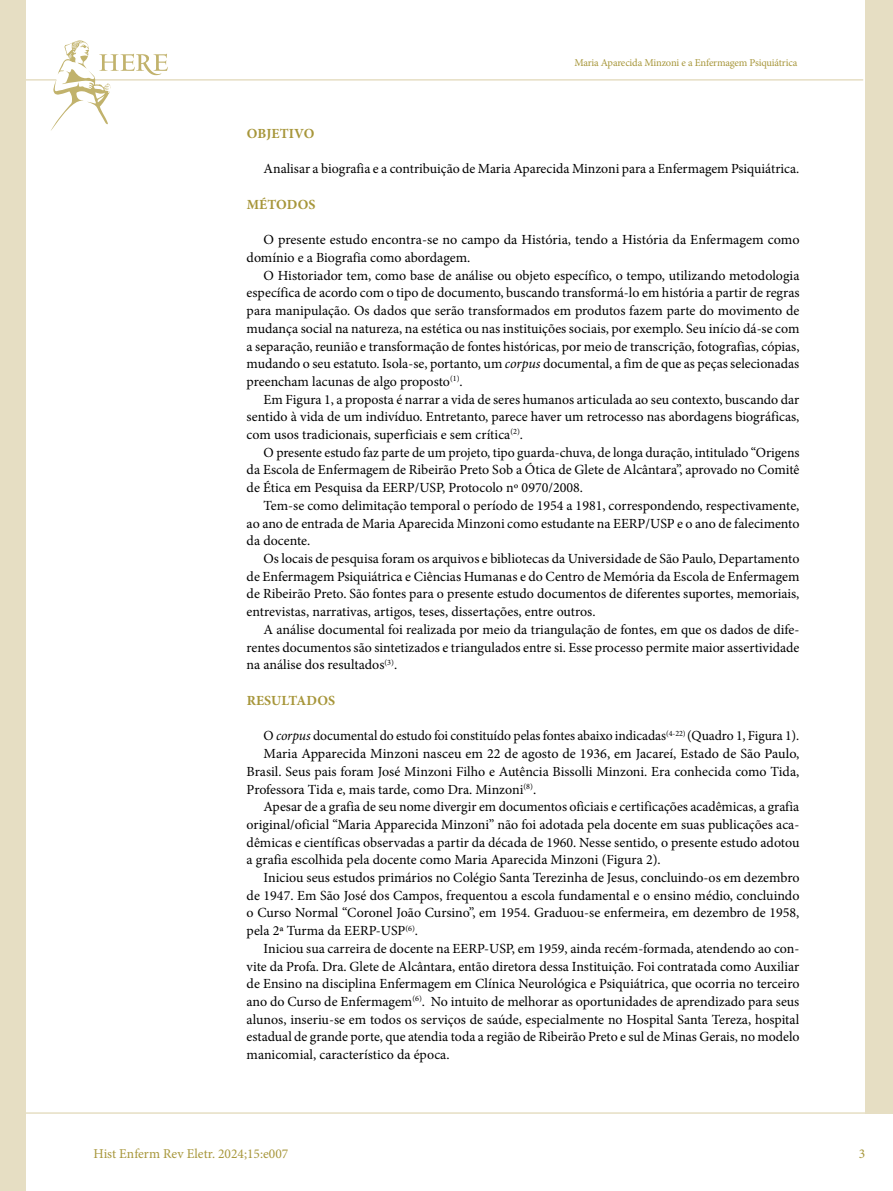
<style>
.page{position:relative;width:893px;height:1191px;background:#fff}
.page>*{position:absolute;margin:0;border:0;box-sizing:border-box;transform-origin:0 0}
.t1{font:13.95px/17.7px "Minion Pro";color:#000;text-align:justify}
.t2{font:700 13.95px "Minion Pro";letter-spacing:.01em;color:#a7963a}
.t3{font:13.5px "Minion Pro";color:#a7963a}
.t4{font:10.5px "Minion Pro";letter-spacing:-.015em;color:#a7963a}
.s1{font-style:italic}
</style>
<div class="page">
<hr style="left:0;top:1112px;width:893px;height:1px;background:#e6dec3">
<hr style="left:0;top:79px;width:863px;height:2px;background:#e6dec3">
<div style="left:865px;top:0;width:28px;height:1113px;background:#e6dec3"></div>
<div style="left:0;top:0;width:26px;height:1191px;background:#e6dec3"></div>
<svg style="left:50px;top:40px;width:118px;height:91px"></svg>
<p class="t4" style="left:574px;top:56px;width:224px">Maria Aparecida Minzoni e a Enfermagem Psiquiátrica</p>
<p class="t2" style="left:247px;top:123px;width:69px">OBJETIVO</p>
<p class="t1" style="left:264px;top:160px;width:537px">Analisar a biografia e a contribuição de Maria Aparecida Minzoni para a Enfermagem Psiquiátrica.</p>
<p class="t2" style="left:247px;top:195px;width:70px">MÉTODOS</p>
<p class="t1" style="left:247px;top:231px;width:554px;text-indent:17px">O presente estudo encontra-se no campo da História, tendo a História da Enfermagem como domínio e a Biografia como abordagem.</p>
<p class="t1" style="left:247px;top:266px;width:554px;text-indent:17px">O Historiador tem, como base de análise ou objeto específico, o tempo, utilizando metodologia específica de acordo com o tipo de documento, buscando transformá-lo em história a partir de regras para manipulação. Os dados que serão transformados em produtos fazem parte do movimento de mudança social na natureza, na estética ou nas instituições sociais, por exemplo. Seu início dá-se com a separação, reunião e transformação de fontes históricas, por meio de transcrição, fotografias, cópias, mudando o seu estatuto. Isola-se, portanto, um <span class="s1">corpus</span> documental, a fim de que as peças selecionadas preencham lacunas de algo proposto<sup>(1)</sup>.</p>
<p class="t1" style="left:247px;top:390px;width:554px;text-indent:17px">Em Figura 1, a proposta é narrar a vida de seres humanos articulada ao seu contexto, buscando dar sentido à vida de um indivíduo. Entretanto, parece haver um retrocesso nas abordagens biográficas, com usos tradicionais, superficiais e sem crítica<sup>(2)</sup>.</p>
<p class="t1" style="left:247px;top:443px;width:554px;text-indent:17px">O presente estudo faz parte de um projeto, tipo guarda-chuva, de longa duração, intitulado “Origens da Escola de Enfermagem de Ribeirão Preto Sob a Ótica de Glete de Alcântara”, aprovado no Comitê de Ética em Pesquisa da EERP/USP, Protocolo nº 0970/2008.</p>
<p class="t1" style="left:247px;top:496px;width:554px;text-indent:17px">Tem-se como delimitação temporal o período de 1954 a 1981, correspondendo, respectivamente, ao ano de entrada de Maria Aparecida Minzoni como estudante na EERP/USP e o ano de falecimento da docente.</p>
<p class="t1" style="left:247px;top:550px;width:554px;text-indent:17px">Os locais de pesquisa foram os arquivos e bibliotecas da Universidade de São Paulo, Departamento de Enfermagem Psiquiátrica e Ciências Humanas e do Centro de Memória da Escola de Enfermagem de Ribeirão Preto. São fontes para o presente estudo documentos de diferentes suportes, memoriais, entrevistas, narrativas, artigos, teses, dissertações, entre outros.</p>
<p class="t1" style="left:247px;top:620px;width:554px;text-indent:17px">A análise documental foi realizada por meio da triangulação de fontes, em que os dados de dife&shy;rentes documentos são sintetizados e triangulados entre si. Esse processo permite maior assertividade na análise dos resultados<sup>(3)</sup>.</p>
<p class="t2" style="left:247px;top:690px;width:90px">RESULTADOS</p>
<p class="t1" style="left:264px;top:727px;width:537px">O <span class="s1">corpus</span> documental do estudo foi constituído pelas fontes abaixo indicadas<sup>(4-22)</sup> (Quadro 1, Figura 1).</p>
<p class="t1" style="left:264px;top:745px;width:537px">Maria Apparecida Minzoni nasceu em 22 de agosto de 1936, em Jacareí, Estado de São Paulo,</p>
<p class="t1" style="left:247px;top:762px;width:554px">Brasil. Seus pais foram José Minzoni Filho e Autência Bissolli Minzoni. Era conhecida como Tida,</p>
<p class="t1" style="left:247px;top:780px;width:291px">Professora Tida e, mais tarde, como Dra. Minzoni<sup>(8)</sup>.</p>
<p class="t1" style="left:264px;top:798px;width:537px">Apesar de a grafia de seu nome divergir em documentos oficiais e certificações acadêmicas, a grafia</p>
<p class="t1" style="left:247px;top:815px;width:554px">original/oficial “Maria Apparecida Minzoni” não foi adotada pela docente em suas publicações aca-</p>
<p class="t1" style="left:247px;top:833px;width:554px">dêmicas e científicas observadas a partir da década de 1960. Nesse sentido, o presente estudo adotou</p>
<p class="t1" style="left:247px;top:851px;width:416px">a grafia escolhida pela docente como Maria Aparecida Minzoni (Figura 2).</p>
<p class="t1" style="left:264px;top:868px;width:537px">Iniciou seus estudos primários no Colégio Santa Terezinha de Jesus, concluindo-os em dezembro</p>
<p class="t1" style="left:247px;top:886px;width:554px">de 1947. Em São José dos Campos, frequentou a escola fundamental e o ensino médio, concluindo</p>
<p class="t1" style="left:247px;top:904px;width:554px">o Curso Normal “Coronel João Cursino”, em 1954. Graduou-se enfermeira, em dezembro de 1958,</p>
<p class="t1" style="left:247px;top:922px;width:173px">pela 2ª Turma da EERP-USP<sup>(6)</sup>.</p>
<p class="t1" style="left:264px;top:939px;width:537px">Iniciou sua carreira de docente na EERP-USP, em 1959, ainda recém-formada, atendendo ao con-</p>
<p class="t1" style="left:247px;top:957px;width:554px">vite da Profa. Dra. Glete de Alcântara, então diretora dessa Instituição. Foi contratada como Auxiliar</p>
<p class="t1" style="left:247px;top:975px;width:554px">de Ensino na disciplina Enfermagem em Clínica Neurológica e Psiquiátrica, que ocorria no terceiro</p>
<p class="t1" style="left:247px;top:992px;width:554px">ano do Curso de Enfermagem<sup>(6)</sup>. No intuito de melhorar as oportunidades de aprendizado para seus</p>
<p class="t1" style="left:247px;top:1010px;width:554px">alunos, inseriu-se em todos os serviços de saúde, especialmente no Hospital Santa Tereza, hospital</p>
<p class="t1" style="left:247px;top:1028px;width:554px">estadual de grande porte, que atendia toda a região de Ribeirão Preto e sul de Minas Gerais, no modelo</p>
<p class="t1" style="left:247px;top:1045px;width:204px">manicomial, característico da época.</p>
<p class="t3" style="left:94px;top:1144px;width:196px">Hist Enferm Rev Eletr. 2024;15:e007</p>
<p class="t3" style="left:859px;top:1144px;width:8px">3</p>
</div>
